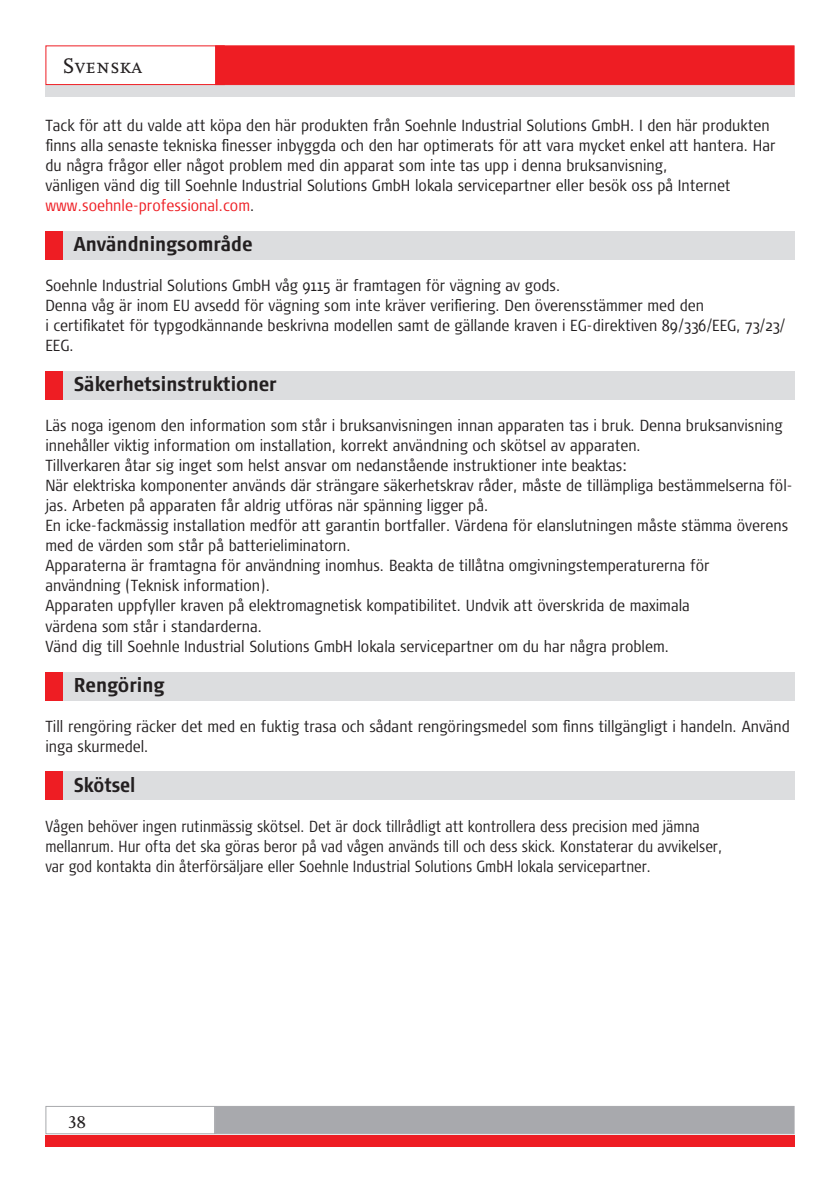
<style>
.page{position:relative;width:840px;height:1191px;background:#fff}
.page>*{position:absolute;margin:0;border:0;box-sizing:border-box;transform-origin:0 0}
.t1{font:22px "Scala Caps";color:#231f20}
.t2{font:700 condensed 20px "Signa Pro";color:#231f20}
.t3{font:700 condensed 20px "Signa Pro";color:#231f20;scale:.95 1}
.t4{font:18px "Scala Caps";color:#231f20}
.t5{font:300 condensed 16px/20px "Signa Pro";color:#231f20}
.t6{font:300 condensed 16px/20px "Signa Pro";color:#231f20;scale:.95 1}
.s1{color:#ee1d23}
</style>
<div class="page">
<div style="left:45px;top:85px;width:749px;height:11px;background:#dcdddf"></div>
<div style="left:215px;top:45px;width:579px;height:40px;background:#ee1d23;border:1px solid #ee1d23"></div>
<div style="left:45px;top:45px;width:180px;height:40px;border:1px solid #ee1d23"></div>
<div style="left:215px;top:1106px;width:579px;height:28px;background:#a8a9ad"></div>
<div style="left:45px;top:1106px;width:170px;height:28px;border:1px solid #a8a9ad"></div>
<div style="left:62px;top:371px;width:732px;height:28px;background:#dcdddf"></div>
<div style="left:45px;top:371px;width:17px;height:28px;background:#ee1d23"></div>
<div style="left:62px;top:672px;width:732px;height:28px;background:#dcdddf"></div>
<div style="left:45px;top:672px;width:17px;height:28px;background:#ee1d23"></div>
<div style="left:62px;top:771px;width:732px;height:29px;background:#dcdddf"></div>
<div style="left:45px;top:771px;width:17px;height:29px;background:#ee1d23"></div>
<div style="left:62px;top:231px;width:732px;height:29px;background:#dcdddf"></div>
<div style="left:45px;top:231px;width:17px;height:29px;background:#ee1d23"></div>
<div style="left:45px;top:1135px;width:749px;height:11px;background:#ee1d23"></div>
<h1 class="t1" style="left:62px;top:54px;width:81px">Svenska</h1>
<p class="t5" style="left:45px;top:116px;width:731px">Tack för att du valde att köpa den här produkten från Soehnle Industrial Solutions GmbH. I den här produkten finns alla senaste tekniska finesser inbyggda och den har optimerats för att vara mycket enkel att hantera. Har du några frågor eller något problem med din apparat som inte tas upp i denna bruksanvisning,<br>vänligen vänd dig till Soehnle Industrial Solutions GmbH lokala servicepartner eller besök oss på Internet <span class="s1">www.soehnle-professional.com</span>.</p>
<p class="t2" style="left:74px;top:232px;width:180px">Användningsområde</p>
<p class="t5" style="left:45px;top:276px;width:741px">Soehnle Industrial Solutions GmbH våg 9115 är framtagen för vägning av gods.<br>Denna våg är inom EU avsedd för vägning som inte kräver verifiering. Den överensstämmer med den<br>i certifikatet för typgodkännande beskrivna modellen samt de gällande kraven i EG-direktiven 89/336/EEG, 73/23/ EEG.</p>
<p class="t2" style="left:74px;top:372px;width:204px">Säkerhetsinstruktioner</p>
<p class="t5" style="left:45px;top:416px;width:748px">Läs noga igenom den information som står i bruksanvisningen innan apparaten tas i bruk. Denna bruksanvisning innehåller viktig information om installation, korrekt användning och skötsel av apparaten.<br>Tillverkaren åtar sig inget som helst ansvar om nedanstående instruktioner inte beaktas:<br>När elektriska komponenter används där strängare säkerhetskrav råder, måste de tillämpliga bestämmelserna föl&shy;jas. Arbeten på apparaten får aldrig utföras när spänning ligger på.<br>En icke-fackmässig installation medför att garantin bortfaller. Värdena för elanslutningen måste stämma överens med de värden som står på batterieliminatorn.<br>Apparaterna är framtagna för användning inomhus. Beakta de tillåtna omgivningstemperaturerna för<br>användning (Teknisk information).<br>Apparaten uppfyller kraven på elektromagnetisk kompatibilitet. Undvik att överskrida de maximala<br>värdena som står i standarderna.<br>Vänd dig till Soehnle Industrial Solutions GmbH lokala servicepartner om du har några problem.</p>
<p class="t2" style="left:74px;top:672px;width:92px">Rengöring</p>
<p class="t5" style="left:45px;top:716px;width:745px">Till rengöring räcker det med en fuktig trasa och sådant rengöringsmedel som finns tillgängligt i handeln. Använd inga skurmedel.</p>
<p class="t3" style="left:74px;top:772px;width:66px">Skötsel</p>
<p class="t6" style="left:45px;top:816px;width:713px">Vågen behöver ingen rutinmässig skötsel. Det är dock tillrådligt att kontrollera dess precision med jämna mellanrum. Hur ofta det ska göras beror på vad vågen används till och dess skick. Konstaterar du avvikelser, var god kontakta din återförsäljare eller Soehnle Industrial Solutions GmbH lokala servicepartner.</p>
<p class="t4" style="left:68px;top:1112px;width:19px">38</p>
</div>
